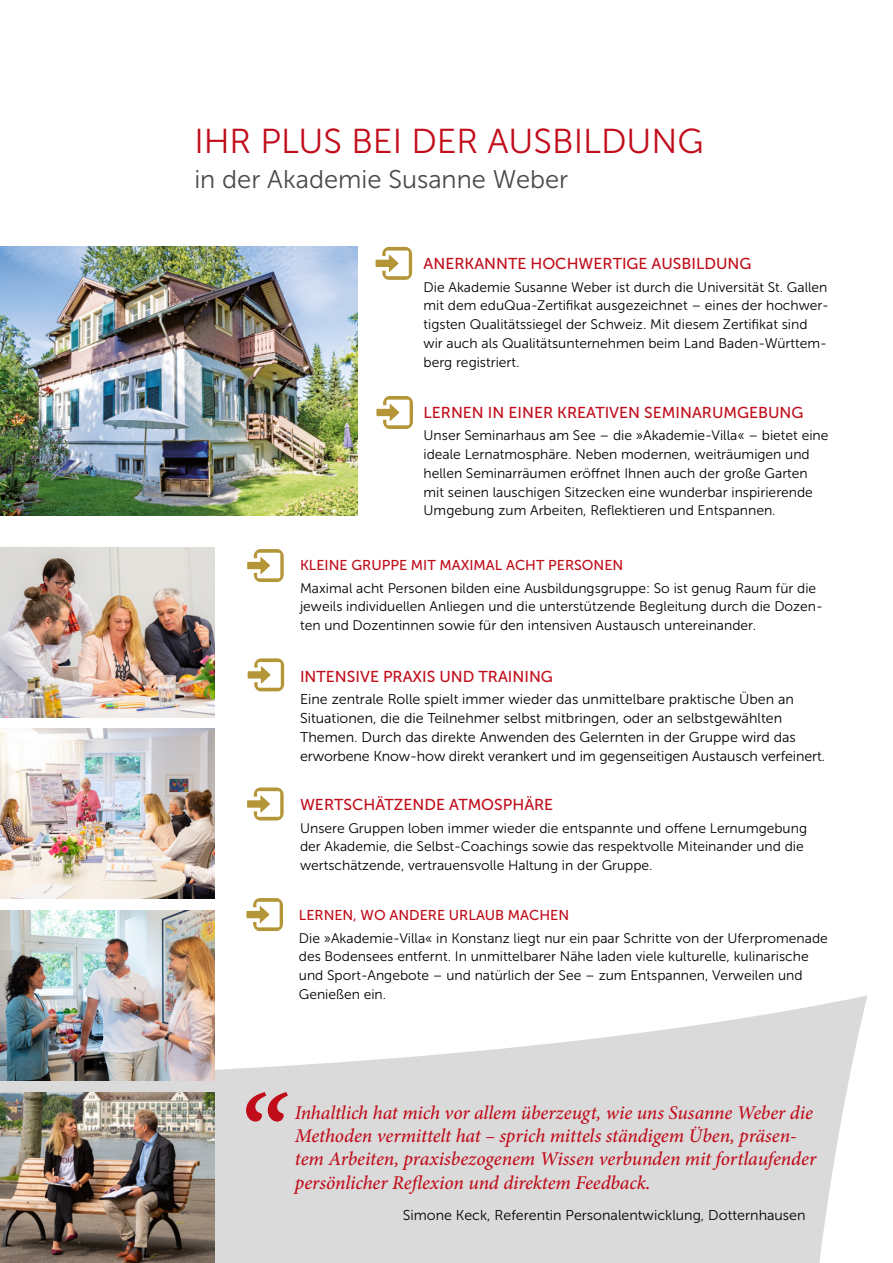
<style>
.page{position:relative;width:893px;height:1263px;background:#fff}
.page>*{position:absolute;margin:0;border:0;box-sizing:border-box;transform-origin:0 0}
.t1{font:italic 600 112.5px "Minion Pro";color:#c10c1a}
.t2{font:34.5px "Museo Sans 300";color:#c10c1a}
.t3{font:25.5px "Museo Sans 300";color:#4a4a49}
.t4{font:italic 500 19.5px/23.4px "Minion Pro";letter-spacing:-.005em;color:#c10c1a}
.t5{font:15.75px "Museo Sans 500";color:#c10c1a}
.t6{font:14.25px/18.8px "Museo Sans 300";color:#000}
.t7{font:14.25px "Museo Sans 500";color:#c10c1a}
.t8{font:13.8px/18.8px "Museo Sans 300";color:#000}
</style>
<div class="page">
<svg style="left:0;top:995px;width:867px;height:268px;fill:#dadada"></svg>
<img style="left:0;top:247px;width:357px;height:269px">
<svg style="left:247px;top:787px;width:37px;height:33px"></svg>
<svg style="left:376px;top:247px;width:36px;height:33px"></svg>
<svg style="left:376px;top:396px;width:37px;height:33px"></svg>
<svg style="left:247px;top:549px;width:37px;height:33px"></svg>
<svg style="left:248px;top:658px;width:36px;height:33px"></svg>
<img style="left:0;top:548px;width:215px;height:170px">
<img style="left:0;top:729px;width:215px;height:170px">
<img style="left:0;top:1092px;width:215px;height:171px">
<svg style="left:246px;top:898px;width:37px;height:33px"></svg>
<img style="left:0;top:910px;width:215px;height:170px">
<h2 class="t2" style="left:194px;top:123px;width:511px">IHR PLUS BEI DER AUSBILDUNG</h2>
<h3 class="t3" style="left:194px;top:165px;width:375px">in der Akademie Susanne Weber</h3>
<p class="t5" style="left:424px;top:255px;width:329px">ANERKANNTE HOCHWERTIGE AUSBILDUNG</p>
<p class="t8" style="left:424px;top:278px;width:407px">Die Akademie Susanne Weber ist durch die Universität St. Gallen mit dem eduQua-Zertifikat ausgezeichnet – eines der hochwer&shy;tigsten Qualitätssiegel der Schweiz. Mit diesem Zertifikat sind wir auch als Qualitätsunternehmen beim Land Baden-Württem&shy;berg registriert.</p>
<p class="t5" style="left:424px;top:404px;width:381px">LERNEN IN EINER KREATIVEN SEMINARUMGEBUNG</p>
<p class="t8" style="left:424px;top:426px;width:406px">Unser Seminarhaus am See – die »Akademie-Villa« – bietet eine ideale Lernatmosphäre. Neben modernen, weiträumigen und hellen Seminarräumen eröffnet Ihnen auch der große Garten mit seinen lauschigen Sitzecken eine wunderbar inspirierende Umgebung zum Arbeiten, Reflektieren und Entspannen.</p>
<p class="t7" style="left:300px;top:557px;width:325px">KLEINE GRUPPE MIT MAXIMAL ACHT PERSONEN</p>
<p class="t8" style="left:300px;top:579px;width:524px">Maximal acht Personen bilden eine Ausbildungsgruppe: So ist genug Raum für die jeweils individuellen Anliegen und die unterstützende Begleitung durch die Dozen&shy;ten und Dozentinnen sowie für den intensiven Austausch untereinander.</p>
<p class="t5" style="left:300px;top:668px;width:254px">INTENSIVE PRAXIS UND TRAINING</p>
<p class="t6" style="left:300px;top:690px;width:527px">Eine zentrale Rolle spielt immer wieder das unmittelbare praktische Üben an Situationen, die die Teilnehmer selbst mitbringen, oder an selbstgewählten Themen. Durch das direkte Anwenden des Gelernten in der Gruppe wird das erworbene Know-how direkt verankert und im gegenseitigen Austausch verfeinert.</p>
<p class="t5" style="left:300px;top:796px;width:255px">WERTSCHÄTZENDE ATMOSPHÄRE</p>
<p class="t8" style="left:300px;top:818px;width:508px">Unsere Gruppen loben immer wieder die entspannte und offene Lernumgebung der Akademie, die Selbst-Coachings sowie das respektvolle Miteinander und die wertschätzende, vertrauensvolle Haltung in der Gruppe.</p>
<p class="t7" style="left:299px;top:907px;width:272px">LERNEN, WO ANDERE URLAUB MACHEN</p>
<p class="t8" style="left:299px;top:929px;width:531px">Die »Akademie-Villa« in Konstanz liegt nur ein paar Schritte von der Uferpromenade des Bodensees entfernt. In unmittelbarer Nähe laden viele kulturelle, kulinarische und Sport-Angebote – und natürlich der See – zum Entspannen, Verweilen und Genießen ein.</p>
<h1 class="t1" style="left:286px;top:1220px;width:49px;rotate:-180deg">„</h1>
<p class="t4" style="left:295px;top:1100px;width:523px">Inhaltlich hat mich vor allem überzeugt, wie uns Susanne Weber die Methoden vermittelt hat – sprich mittels ständigem Üben, präsen&shy;tem Arbeiten, praxisbezogenem Wissen verbunden mit fortlaufender persönlicher Reflexion und direktem Feedback.</p>
<p class="t6" style="left:403px;top:1206px;width:404px">Simone Keck, Referentin Personalentwicklung, Dotternhausen</p>
</div>
